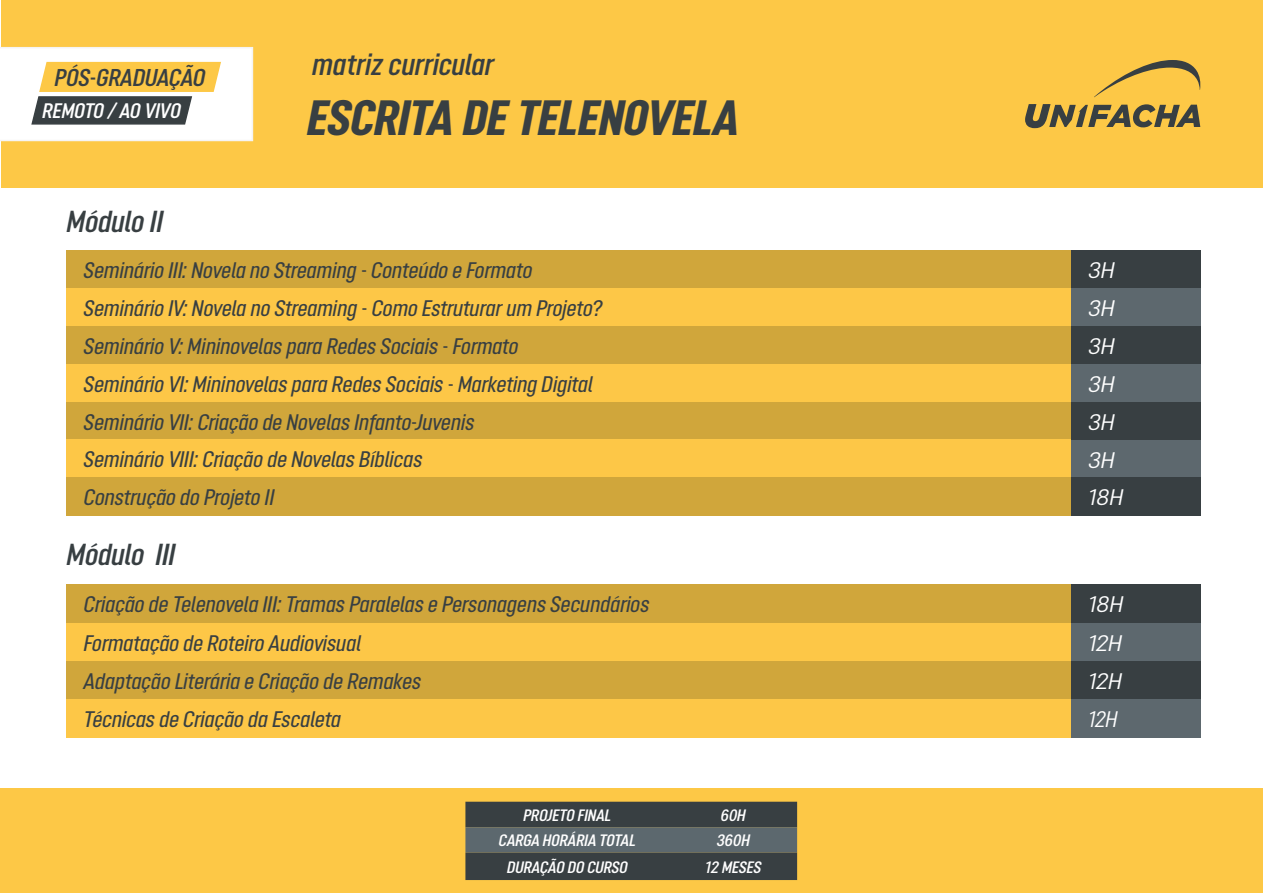
<style>
.page{position:relative;width:1263px;height:893px;background:#fff}
.page>*{position:absolute;margin:0;border:0;box-sizing:border-box;transform-origin:0 0}
.t1{font:italic 800 49.5px "Opinion Pro Condensed";color:#383f42}
.t2{font:italic 600 30.45px "Opinion Pro Condensed";color:#383f42}
.t3{font:italic 600 24.3px "Opinion Pro Condensed";color:#383f42}
.t4{font:italic 500 22.5px/38.1px "Opinion Pro Condensed";color:#383f42}
.t5{font:italic 22.5px/38.1px "Opinion Pro";color:#fff;text-align:justify}
.t6{font:italic 22.5px "Opinion Pro Condensed";color:#fff}
.t7{font:italic 600 21px "Opinion Pro Condensed";color:#fff}
.t8{font:italic 600 16.5px "Opinion Pro Condensed";color:#fff}
</style>
<div class="page">
<div style="left:67px;top:250px;width:1004px;height:38px;background:#d0a63b"></div>
<div style="left:67px;top:288px;width:1004px;height:39px;background:#fdc747"></div>
<div style="left:67px;top:326px;width:1004px;height:39px;background:#d0a63b"></div>
<div style="left:67px;top:365px;width:1004px;height:37px;background:#fdc747"></div>
<div style="left:67px;top:585px;width:1004px;height:38px;background:#d0a63b"></div>
<div style="left:67px;top:623px;width:1004px;height:38px;background:#fdc747"></div>
<div style="left:67px;top:661px;width:1004px;height:38px;background:#d0a63b"></div>
<div style="left:0;top:789px;width:1263px;height:104px;background:#fdc846"></div>
<svg style="left:465px;top:802px;width:332px;height:78px;background:#454d50"></svg>
<div style="left:1px;top:1px;width:1262px;height:187px;background:#fdc846"></div>
<svg style="left:1094px;top:60px;width:107px;height:37px"></svg>
<svg style="left:1025px;top:104px;width:175px;height:25px"></svg>
<svg style="left:0;top:47px;width:253px;height:94px"></svg>
<div style="left:1071px;top:250px;width:129px;height:38px;background:#383f42"></div>
<div style="left:1071px;top:288px;width:129px;height:39px;background:#5d686e"></div>
<div style="left:1071px;top:326px;width:129px;height:39px;background:#383f42"></div>
<div style="left:1071px;top:364px;width:129px;height:39px;background:#5d686e"></div>
<div style="left:1071px;top:585px;width:129px;height:38px;background:#383f42"></div>
<div style="left:1071px;top:623px;width:129px;height:38px;background:#5d686e"></div>
<div style="left:1071px;top:661px;width:129px;height:38px;background:#383f42"></div>
<div style="left:67px;top:402px;width:1004px;height:39px;background:#d0a63b"></div>
<div style="left:1071px;top:402px;width:129px;height:39px;background:#383f42"></div>
<div style="left:67px;top:439px;width:1004px;height:39px;background:#fdc747"></div>
<div style="left:67px;top:478px;width:1004px;height:38px;background:#d0a63b"></div>
<div style="left:1071px;top:440px;width:129px;height:38px;background:#5d686e"></div>
<div style="left:1071px;top:478px;width:129px;height:38px;background:#383f42"></div>
<div style="left:67px;top:699px;width:1004px;height:39px;background:#fdc747"></div>
<div style="left:1071px;top:699px;width:129px;height:39px;background:#5d686e"></div>
<p class="t3" style="left:55px;top:63px;width:152px">PÓS-GRADUAÇÃO</p>
<p class="t7" style="left:43px;top:98px;width:140px">REMOTO / AO VIVO</p>
<h2 class="t2" style="left:67px;top:204px;width:98px">Módulo II</h2>
<h2 class="t2" style="left:313px;top:47px;width:183px">matriz curricular</h2>
<h1 class="t1" style="left:308px;top:88px;width:433px">ESCRITA DE TELENOVELA</h1>
<p class="t4" style="left:84px;top:250px;width:520px">Seminário III: Novela no Streaming - Conteúdo e Formato Seminário IV: Novela no Streaming - Como Estruturar um Projeto?<br>Seminário V: Mininovelas para Redes Sociais - Formato Seminário VI: Mininovelas para Redes Sociais - Marketing Digital</p>
<p class="t5" style="left:1088px;top:250px;width:28px">3H 3H 3H 3H</p>
<p class="t4" style="left:84px;top:403px;width:392px">Seminário VII: Criação de Novelas Infanto-Juvenis</p>
<p class="t5" style="left:1088px;top:403px;width:28px">3H</p>
<p class="t4" style="left:84px;top:440px;width:340px">Seminário VIII: Criação de Novelas Bíblicas<br>Construção do Projeto II</p>
<p class="t5" style="left:1088px;top:441px;width:37px;line-height:37.7px">3H<br>18H</p>
<h2 class="t2" style="left:67px;top:537px;width:110px">Módulo III</h2>
<p class="t4" style="left:84px;top:585px;width:567px">Criação de Telenovela III: Tramas Paralelas e Personagens Secundários<br>Formatação de Roteiro Audiovisual<br>Adaptação Literária e Criação de Remakes</p>
<p class="t5" style="left:1088px;top:585px;width:37px">18H 12H 12H</p>
<p class="t4" style="left:84px;top:700px;width:259px">Técnicas de Criação da Escaleta</p>
<p class="t6" style="left:1088px;top:706px;width:31px">12H</p>
<p class="t8" style="left:523px;top:805px;width:90px">PROJETO FINAL</p>
<p class="t8" style="left:721px;top:805px;width:27px">60H</p>
<p class="t8" style="left:499px;top:831px;width:139px">CARGA HORÁRIA TOTAL</p>
<p class="t8" style="left:717px;top:831px;width:35px">360H</p>
<p class="t8" style="left:507px;top:857px;width:122px">DURAÇÃO DO CURSO</p>
<p class="t8" style="left:705px;top:857px;width:58px">12 MESES</p>
</div>
